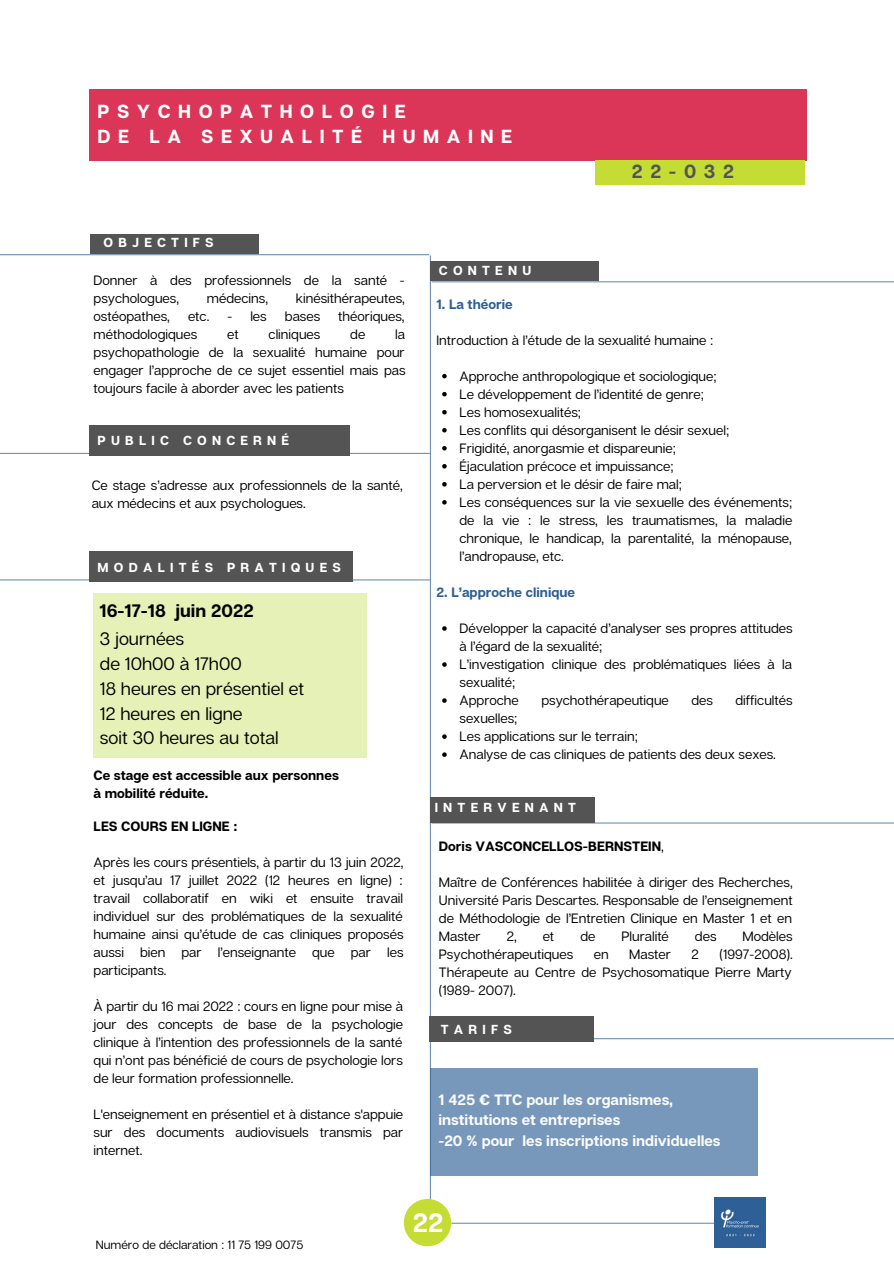
<style>
.page{position:relative;width:894px;height:1264px;background:#fff}
.page>*{position:absolute;margin:0;border:0;box-sizing:border-box;transform-origin:0 0}
.t1{font:700 26.7px "Articulat CF";color:#fff}
.t2{font:700 19.05px "Articulat CF";color:#545454}
.t3{font:700 18.9px/26px "Articulat CF";letter-spacing:.4em;color:#fff}
.t4{font:18px/24.8px "Articulat CF";color:#000}
.t5{font:700 18px "Articulat CF";color:#000}
.t6{font:700 15px/20.2px "Articulat CF";color:#fafbfc}
.t7{font:13.5px/18px "Articulat CF";color:#000}
.t8{font:700 13.5px/18px "Articulat CF";color:#000}
.t9{font:700 13.5px "Articulat CF";color:#2e5f97}
.t10{font:700 13.05px "Articulat CF";letter-spacing:.4em;color:#fff}
.t11{font:12px "Articulat CF";color:#000}
.s1{font-weight:400}
</style>
<div class="page">
<hr style="left:430px;top:256px;width:1px;height:966px;background:#2e5f97">
<div style="left:90px;top:234px;width:169px;height:19px;background:#545454"></div>
<div style="left:403px;top:1198px;width:48px;height:48px;background:#c4dc34;border-radius:50%"></div>
<hr style="left:451px;top:1222px;width:263px;height:1px;background:#2e5f97">
<img style="left:714px;top:1197px;width:50px;height:50px">
<hr style="left:0;top:579px;width:429px;height:1px;background:#2e5f97">
<div style="left:89px;top:551px;width:264px;height:30px;background:#545454"></div>
<div style="left:93px;top:593px;width:273px;height:164px;background:#e5f1b7"></div>
<div style="left:430px;top:1068px;width:327px;height:107px;background:#7797bb"></div>
<hr style="left:430px;top:1038px;width:463px;height:1px;background:#2e5f97">
<div style="left:429px;top:1015px;width:165px;height:26px;background:#545454"></div>
<div style="left:89px;top:89px;width:716px;height:71px;background:#db3658"></div>
<div style="left:595px;top:160px;width:210px;height:25px;background:#c4dc34"></div>
<hr style="left:431px;top:281px;width:462px;height:1px;background:#2e5f97">
<div style="left:429px;top:262px;width:169px;height:19px;background:#545454"></div>
<svg style="left:442px;top:374px;width:4px;height:4px"></svg>
<svg style="left:442px;top:392px;width:4px;height:4px"></svg>
<svg style="left:442px;top:410px;width:4px;height:4px"></svg>
<svg style="left:442px;top:428px;width:4px;height:4px"></svg>
<svg style="left:442px;top:446px;width:4px;height:4px"></svg>
<svg style="left:442px;top:464px;width:4px;height:4px"></svg>
<svg style="left:442px;top:482px;width:4px;height:4px"></svg>
<svg style="left:442px;top:500px;width:4px;height:4px"></svg>
<svg style="left:442px;top:626px;width:4px;height:4px"></svg>
<svg style="left:442px;top:662px;width:4px;height:4px"></svg>
<svg style="left:442px;top:698px;width:4px;height:4px"></svg>
<svg style="left:442px;top:734px;width:4px;height:5px"></svg>
<svg style="left:442px;top:752px;width:4px;height:5px"></svg>
<hr style="left:0;top:254px;width:429px;height:1px;background:#2e5f97">
<hr style="left:431px;top:822px;width:462px;height:1px;background:#2e5f97">
<div style="left:430px;top:797px;width:164px;height:26px;background:#545454"></div>
<hr style="left:0;top:453px;width:429px;height:1px;background:#2e5f97">
<div style="left:89px;top:425px;width:260px;height:30px;background:#545454"></div>
<h3 class="t3" style="left:98px;top:97px;width:309px">PSYCHOPATHOLOGIE<br>DE LA SEXUALITÉ</h3>
<h3 class="t3" style="left:382px;top:123px;width:131px">HUMAINE</h3>
<p class="t10" style="left:103px;top:234px;width:112px">OBJECTIFS</p>
<h2 class="t2" style="left:631px;top:160px;width:104px">22-032</h2>
<p class="t7" style="left:93px;top:271px;width:312px">Donner à des professionnels de la santé - psychologues,</p>
<p class="t7" style="left:207px;top:289px;width:63px">médecins,</p>
<p class="t7" style="left:296px;top:289px;width:110px">kinésithérapeutes,</p>
<p class="t7" style="left:93px;top:307px;width:78px">ostéopathes,</p>
<p class="t7" style="left:188px;top:307px;width:23px">etc.</p>
<p class="t7" style="left:227px;top:307px;width:41px">- les</p>
<p class="t7" style="left:285px;top:307px;width:37px">bases</p>
<p class="t7" style="left:338px;top:307px;width:68px">théoriques,</p>
<p class="t7" style="left:93px;top:325px;width:105px">méthodologiques</p>
<p class="t7" style="left:227px;top:325px;width:13px">et</p>
<p class="t7" style="left:268px;top:325px;width:53px">cliniques</p>
<p class="t7" style="left:350px;top:325px;width:17px">de</p>
<p class="t7" style="left:93px;top:325px;width:313px;text-align:justify;text-indent:301px">la psychopathologie de la sexualité humaine pour engager l’approche de ce sujet essentiel mais pas toujours facile à aborder avec les patients</p>
<p class="t10" style="left:98px;top:432px;width:193px">PUBLIC CONCERNÉ</p>
<p class="t7" style="left:92px;top:475px;width:312px">Ce stage s’adresse aux professionnels de la santé, aux médecins et aux psychologues.</p>
<p class="t10" style="left:98px;top:559px;width:245px">MODALITÉS PRATIQUES</p>
<h3 class="t5" style="left:100px;top:599px;width:155px">16-17-18 juin 2022</h3>
<h3 class="t4" style="left:100px;top:626px;width:206px">3 journées<br>de 10h00 à 17h00<br>18 heures en présentiel et<br>12 heures en ligne<br>soit 30 heures au total</h3>
<p class="t8" style="left:93px;top:766px;width:247px">Ce stage est accessible aux personnes à mobilité réduite.</p>
<p class="t8" style="left:93px;top:816px;width:145px">LES COURS EN LIGNE :</p>
<p class="t7" style="left:93px;top:852px;width:311px">Après les cours présentiels, à partir du 13 juin 2022, et jusqu’au 17 juillet 2022 (12 heures en ligne) : travail collaboratif en wiki et ensuite travail individuel sur des problématiques de la sexualité humaine ainsi qu’étude de cas cliniques proposés aussi bien par l’enseignante que par les participants.</p>
<p class="t7" style="left:93px;top:997px;width:311px">À partir du 16 mai 2022 : cours en ligne pour mise à jour des concepts de base de la psychologie clinique à l’intention des professionnels de la santé qui n’ont pas bénéficié de cours de psychologie lors de leur formation professionnelle.</p>
<p class="t7" style="left:93px;top:1105px;width:311px;text-align:justify">L'enseignement en présentiel et à distance s'appuie sur des documents audiovisuels transmis par internet.</p>
<p class="t10" style="left:439px;top:262px;width:94px">CONTENU</p>
<p class="t9" style="left:436px;top:295px;width:78px">1. La théorie</p>
<p class="t7" style="left:436px;top:330px;width:278px">Introduction à l’étude de la sexualité humaine :</p>
<p class="t7" style="left:459px;top:366px;width:334px">Approche anthropologique et sociologique;<br>Le développement de l’identité de genre;<br>Les homosexualités;<br>Les conflits qui désorganisent le désir sexuel;<br>Frigidité, anorgasmie et dispareunie;<br>Éjaculation précoce et impuissance;<br>La perversion et le désir de faire mal;<br>Les conséquences sur la vie sexuelle des événements; de la vie : le stress, les traumatismes, la maladie chronique, le handicap, la parentalité, la ménopause, l’andropause, etc.</p>
<p class="t9" style="left:436px;top:583px;width:140px">2. L’approche clinique</p>
<p class="t7" style="left:459px;top:619px;width:334px">Développer la capacité d’analyser ses propres attitudes à l’égard de la sexualité;<br>L’investigation clinique des problématiques liées à la sexualité;<br>Approche</p>
<p class="t7" style="left:541px;top:691px;width:129px">psychothérapeutique</p>
<p class="t7" style="left:691px;top:691px;width:23px">des</p>
<p class="t7" style="left:735px;top:691px;width:59px">difficultés</p>
<p class="t7" style="left:459px;top:709px;width:318px">sexuelles;<br>Les applications sur le terrain;<br>Analyse de cas cliniques de patients des deux sexes.</p>
<p class="t10" style="left:434px;top:799px;width:143px">INTERVENANT</p>
<p class="t8" style="left:439px;top:836px;width:226px">Doris VASCONCELLOS-BERNSTEIN<span class="s1">,</span></p>
<p class="t7" style="left:439px;top:872px;width:355px;text-align:justify">Maître de Conférences habilitée à diriger des Recherches, Université Paris Descartes. Responsable de l’enseignement de Méthodologie de l’Entretien Clinique en Master 1 et en Master</p>
<p class="t7" style="left:506px;top:926px;width:11px">2,</p>
<p class="t7" style="left:542px;top:926px;width:13px">et</p>
<p class="t7" style="left:580px;top:926px;width:17px">de</p>
<p class="t7" style="left:621px;top:926px;width:49px">Pluralité</p>
<p class="t7" style="left:694px;top:926px;width:23px">des</p>
<p class="t7" style="left:742px;top:926px;width:52px">Modèles</p>
<p class="t7" style="left:439px;top:944px;width:136px">Psychothérapeutiques</p>
<p class="t7" style="left:593px;top:944px;width:16px">en</p>
<p class="t7" style="left:629px;top:944px;width:43px">Master</p>
<p class="t7" style="left:691px;top:944px;width:9px">2</p>
<p class="t7" style="left:439px;top:944px;width:355px;text-align:justify;text-indent:280px">(1997-2008).<br>Thérapeute au Centre de Psychosomatique Pierre Marty (1989- 2007).</p>
<p class="t10" style="left:441px;top:1021px;width:73px">TARIFS</p>
<p class="t6" style="left:438px;top:1089px;width:283px">1 425 € TTC pour les organismes, institutions et entreprises<br>-20 % pour les inscriptions individuelles</p>
<p class="t11" style="left:96px;top:1237px;width:209px">Numéro de déclaration : 11 75 199 0075</p>
<h1 class="t1" style="left:412px;top:1205px;width:32px">22</h1>
</div>
